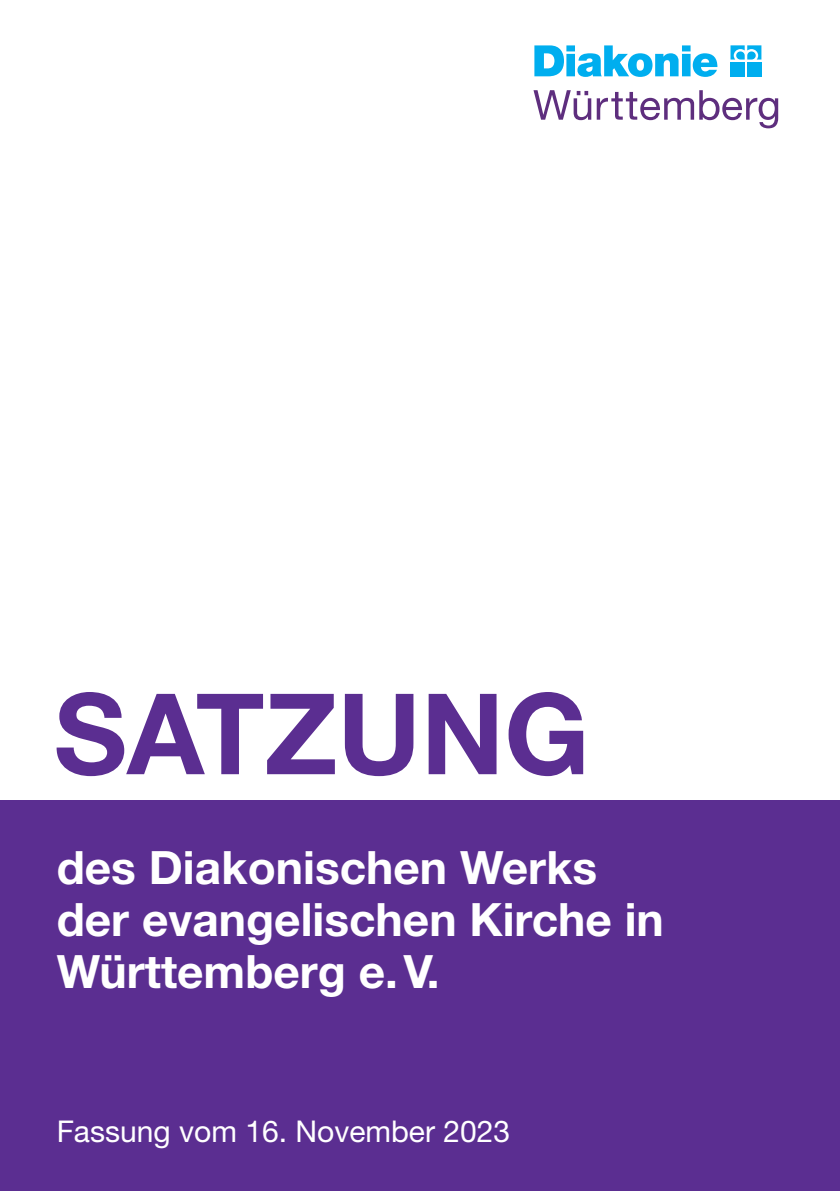
<style>
.page{position:relative;width:840px;height:1191px;background:#fff}
.page>*{position:absolute;margin:0;border:0;box-sizing:border-box;transform-origin:0 0}
.t1{font:700 112.4px "Helvetica Neue LT Std";color:#5b2e91}
.t2{font:700 46px/52px "Helvetica Neue LT Std";color:#fff}
.t3{font:30px "Helvetica Neue LT Std";color:#fff}
</style>
<div class="page">
<svg style="left:534px;top:45px;width:183px;height:32px"></svg>
<svg style="left:730px;top:45px;width:31px;height:15px"></svg>
<div style="left:730px;top:62px;width:14px;height:14px;background:#00aeef"></div>
<div style="left:746px;top:62px;width:15px;height:14px;background:#00aeef"></div>
<svg style="left:533px;top:90px;width:160px;height:30px"></svg>
<svg style="left:699px;top:90px;width:78px;height:38px"></svg>
<div style="left:0;top:801px;width:839px;height:390px;background:#5b2e91"></div>
<h1 class="t1" style="left:54px;top:664px;width:537px">SATZUNG</h1>
<p class="t2" style="left:57px;top:840px;width:608px">des Diakonischen Werks der evangelischen Kirche in<br>Württemberg e.V.</p>
<p class="t3" style="left:57px;top:1113px;width:454px">Fassung vom 16. November 2023</p>
</div>
